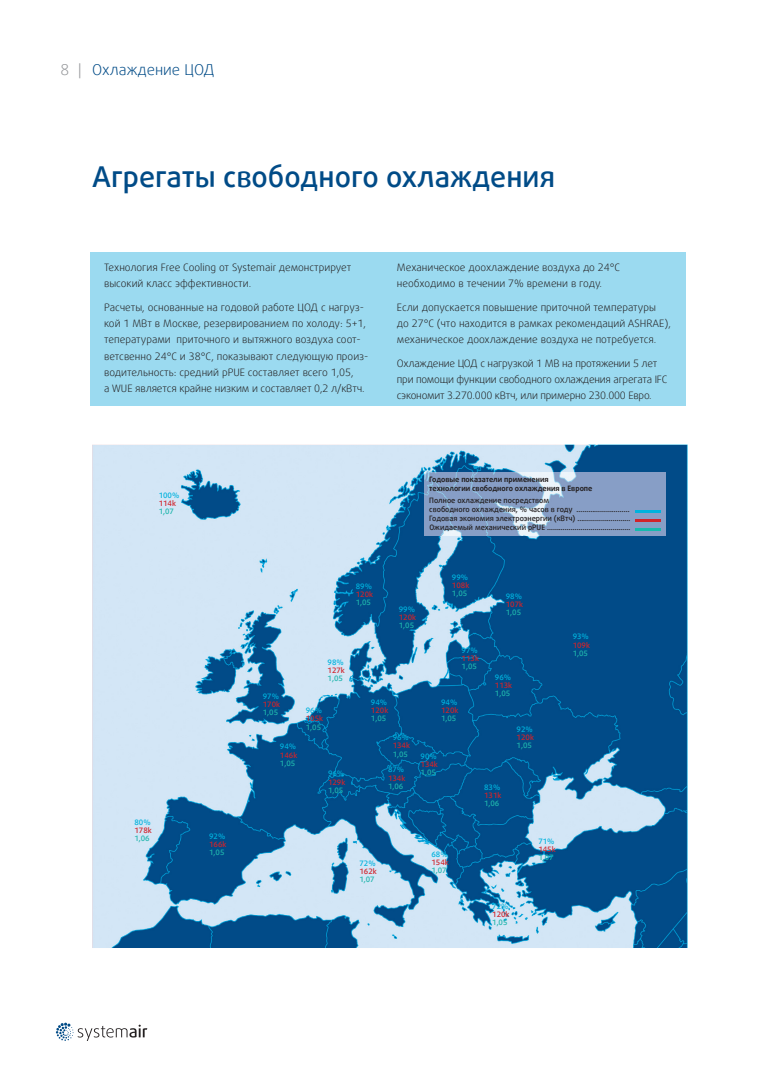
<style>
.page{position:relative;width:780px;height:1088px;background:#fff}
.page>*{position:absolute;margin:0;border:0;box-sizing:border-box;transform-origin:0 0}
.t1{font:500 28.75px "Daxline Offc Pro";color:#004b87}
.t2{font:300 15px "Daxline Offc Pro";color:#004b87}
.t3{font:300 10.25px/16.2px "Daxline Offc Pro";color:#231f20}
.t4{font:300 10.25px/16.2px "Daxline Offc Pro";letter-spacing:-.02em;color:#231f20}
.t5{font:500 7.5px/9px "Daxline Offc Pro";color:#231f20}
.t6{font:500 7.5px "Daxline Offc Pro";color:#d1232a}
.t7{font:500 7.5px "Daxline Offc Pro";color:#1fb5ac}
.t8{font:500 7.5px "Daxline Offc Pro";color:#00b2dd}
.t9{font:700 7.5px/9px "Daxline Offc Pro";color:#231f20}
.s1{color:#939598}
</style>
<div class="page">
<svg style="left:56px;top:1022px;width:91px;height:19px"></svg>
<div style="left:90px;top:252px;width:595px;height:154px;background:#9bdaf0"></div>
<img style="left:92px;top:445px;width:595px;height:503px">
<img style="left:424px;top:473px;width:241px;height:62px">
<hr style="left:634px;top:519px;width:26px;height:3px;background:#d1232a">
<hr style="left:634px;top:510px;width:26px;height:3px;background:#00b2dd">
<hr style="left:634px;top:528px;width:26px;height:2px;background:#15baae">
<h2 class="t2" style="left:60px;top:59px;width:156px"><span class="s1">8 |</span> Охлаждение ЦОД</h2>
<h1 class="t1" style="left:92px;top:158px;width:464px">Агрегаты свободного охлаждения</h1>
<p class="t3" style="left:104px;top:259px;width:249px">Технология Free Cooling от Systemair демонстрирует высокий класс эффективности.</p>
<p class="t3" style="left:104px;top:299px;width:266px">Расчеты, основанные на годовой работе ЦОД с нагруз&shy;кой 1 МВт в Москве, резервированием по холоду: 5+1, тепературами приточного и вытяжного воздуха соот&shy;ветсвенно 24°C и 38°C, показывают следующую произ&shy;водительность: средний pPUE составляет всего 1,05,<br>а WUE является крайне низким и составляет 0,2 л/кВтч.</p>
<p class="t3" style="left:397px;top:259px;width:225px">Механическое доохлаждение воздуха до 24°C необходимо в течении 7% времени в году.</p>
<p class="t3" style="left:397px;top:299px;width:275px">Если допускается повышение приточной температуры<br>до 27°C (что находится в рамках рекомендаций ASHRAE), механическое доохлаждение воздуха не потребуется.</p>
<p class="t4" style="left:397px;top:355px;width:272px">Охлаждение ЦОД с нагрузкой 1 МВ на протяжении 5 лет при помощи функции свободного охлаждения агрегата IFC сэкономит 3.270.000 кВтч, или примерно 230.000 Евро.</p>
<p class="t8" style="left:159px;top:490px;width:22px">100%</p>
<p class="t6" style="left:159px;top:498px;width:19px">114k</p>
<p class="t7" style="left:159px;top:506px;width:17px">1,07</p>
<p class="t8" style="left:356px;top:581px;width:18px">89%</p>
<p class="t6" style="left:356px;top:589px;width:19px">120k</p>
<p class="t7" style="left:356px;top:598px;width:17px">1,05</p>
<p class="t9" style="left:429px;top:474px;width:165px">Годовые показатели применения<br>технологии свободного охлаждения в Европе</p>
<p class="t5" style="left:429px;top:496px;width:203px">Полное охлаждение посредством<br>свободного охлаждения, % часов в году ……………………… Годовая экономия электроэнергии (кВтч) ……………………… Ожидаемый механический pPUE ……………………………………</p>
<p class="t8" style="left:399px;top:604px;width:18px">99%</p>
<p class="t6" style="left:399px;top:612px;width:19px">120k</p>
<p class="t7" style="left:399px;top:621px;width:17px">1,05</p>
<p class="t8" style="left:452px;top:572px;width:18px">99%</p>
<p class="t6" style="left:452px;top:580px;width:19px">108k</p>
<p class="t7" style="left:452px;top:589px;width:17px">1,05</p>
<p class="t8" style="left:505px;top:591px;width:18px">98%</p>
<p class="t6" style="left:505px;top:599px;width:19px">107k</p>
<p class="t7" style="left:505px;top:607px;width:17px">1,05</p>
<p class="t8" style="left:134px;top:818px;width:18px">80%</p>
<p class="t6" style="left:134px;top:826px;width:19px">178k</p>
<p class="t7" style="left:134px;top:834px;width:17px">1,06</p>
<p class="t8" style="left:209px;top:831px;width:18px">92%</p>
<p class="t6" style="left:209px;top:839px;width:19px">166k</p>
<p class="t7" style="left:209px;top:847px;width:17px">1,05</p>
<p class="t8" style="left:327px;top:657px;width:18px">98%</p>
<p class="t6" style="left:327px;top:665px;width:19px">127k</p>
<p class="t7" style="left:327px;top:673px;width:17px">1,05</p>
<p class="t8" style="left:263px;top:691px;width:18px">97%</p>
<p class="t6" style="left:263px;top:700px;width:19px">170k</p>
<p class="t7" style="left:263px;top:708px;width:17px">1,05</p>
<p class="t8" style="left:306px;top:706px;width:18px">96%</p>
<p class="t6" style="left:306px;top:714px;width:19px">105k</p>
<p class="t7" style="left:306px;top:722px;width:17px">1,05</p>
<p class="t8" style="left:280px;top:742px;width:18px">94%</p>
<p class="t6" style="left:280px;top:750px;width:19px">146k</p>
<p class="t7" style="left:280px;top:758px;width:17px">1,05</p>
<p class="t8" style="left:328px;top:769px;width:18px">96%</p>
<p class="t6" style="left:328px;top:777px;width:19px">129k</p>
<p class="t7" style="left:328px;top:785px;width:17px">1,05</p>
<p class="t8" style="left:371px;top:697px;width:18px">94%</p>
<p class="t6" style="left:371px;top:706px;width:19px">120k</p>
<p class="t7" style="left:371px;top:714px;width:17px">1,05</p>
<p class="t8" style="left:392px;top:733px;width:18px">96%</p>
<p class="t6" style="left:392px;top:741px;width:19px">134k</p>
<p class="t7" style="left:392px;top:749px;width:17px">1,05</p>
<p class="t8" style="left:388px;top:765px;width:18px">87%</p>
<p class="t6" style="left:388px;top:773px;width:19px">134k</p>
<p class="t7" style="left:388px;top:781px;width:17px">1,06</p>
<p class="t8" style="left:461px;top:645px;width:18px">97%</p>
<p class="t6" style="left:461px;top:653px;width:19px">113k</p>
<p class="t7" style="left:461px;top:662px;width:17px">1,05</p>
<p class="t8" style="left:441px;top:697px;width:18px">94%</p>
<p class="t6" style="left:441px;top:706px;width:19px">120k</p>
<p class="t7" style="left:441px;top:714px;width:17px">1,05</p>
<p class="t8" style="left:420px;top:751px;width:18px">90%</p>
<p class="t6" style="left:420px;top:759px;width:19px">134k</p>
<p class="t7" style="left:420px;top:768px;width:17px">1,05</p>
<p class="t8" style="left:495px;top:672px;width:18px">96%</p>
<p class="t6" style="left:495px;top:680px;width:19px">113k</p>
<p class="t7" style="left:495px;top:689px;width:17px">1,05</p>
<p class="t8" style="left:516px;top:724px;width:18px">92%</p>
<p class="t6" style="left:516px;top:732px;width:19px">120k</p>
<p class="t7" style="left:516px;top:741px;width:17px">1,05</p>
<p class="t8" style="left:484px;top:782px;width:18px">83%</p>
<p class="t6" style="left:484px;top:790px;width:19px">131k</p>
<p class="t7" style="left:484px;top:798px;width:17px">1,06</p>
<p class="t8" style="left:359px;top:858px;width:18px">72%</p>
<p class="t6" style="left:359px;top:866px;width:19px">162k</p>
<p class="t7" style="left:359px;top:874px;width:17px">1,07</p>
<p class="t8" style="left:431px;top:849px;width:18px">68%</p>
<p class="t6" style="left:431px;top:858px;width:19px">154k</p>
<p class="t7" style="left:431px;top:866px;width:17px">1,07</p>
<p class="t8" style="left:492px;top:901px;width:18px">72%</p>
<p class="t6" style="left:492px;top:909px;width:19px">120k</p>
<p class="t7" style="left:492px;top:917px;width:17px">1,05</p>
<p class="t8" style="left:538px;top:836px;width:18px">71%</p>
<p class="t6" style="left:538px;top:844px;width:19px">145k</p>
<p class="t7" style="left:538px;top:852px;width:17px">1,07</p>
<p class="t8" style="left:572px;top:632px;width:18px">93%</p>
<p class="t6" style="left:572px;top:640px;width:19px">109k</p>
<p class="t7" style="left:572px;top:648px;width:17px">1,05</p>
</div>
